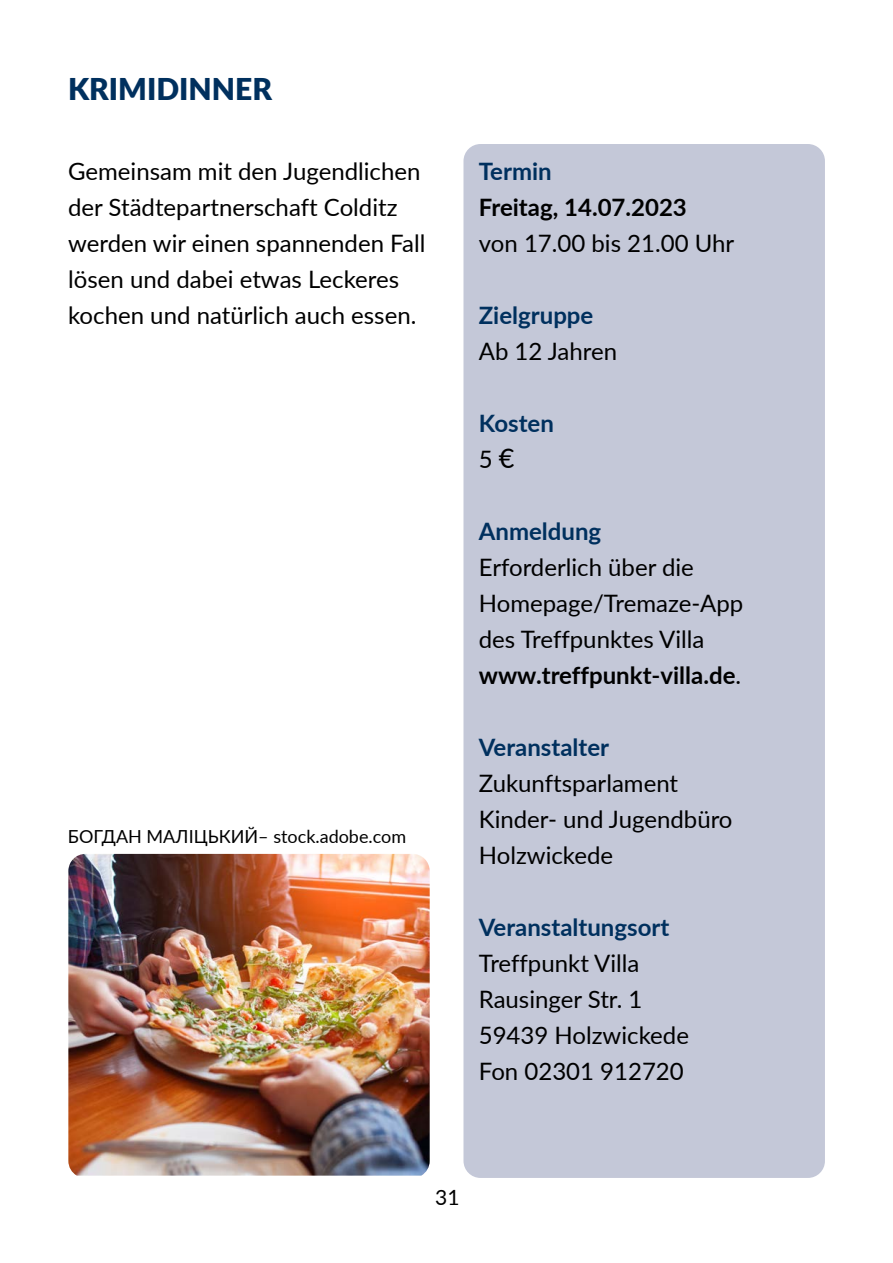
<style>
.page{position:relative;width:893px;height:1263px;background:#fff}
.page>*{position:absolute;margin:0;border:0;box-sizing:border-box;transform-origin:0 0}
.t1{font:900 30px "Lato";color:#00305e}
.t2{font:24px/36px "Lato";color:#000}
.t3{font:700 24px/36px "Lato";color:#00305e}
.t4{font:700 24px "Lato";color:#000}
.t5{font:21px "Lato";color:#000}
.t6{font:18px "Lato";color:#000}
.s1{font-weight:400;color:#000}
.s2{font-weight:400;font-size:27px;color:#000}
.s3{font-weight:700}
</style>
<div class="page">
<div style="left:463px;top:144px;width:362px;height:1034px;background:#c4c8d8;border-radius:17px"></div>
<img style="left:68px;top:854px;width:362px;height:321px">
<p class="t1" style="left:68px;top:66px;width:206px">KRIMIDINNER</p>
<p class="t2" style="left:68px;top:152px;width:359px">Gemeinsam mit den Jugendlichen der Städtepartnerschaft Colditz werden wir einen spannenden Fall lösen und dabei etwas Leckeres kochen und natürlich auch essen.</p>
<p class="t6" style="left:68px;top:823px;width:340px">БОГДАН МАЛІЦЬКИЙ– stock.adobe.com</p>
<p class="t3" style="left:479px;top:152px;width:74px">Termin</p>
<p class="t4" style="left:479px;top:190px;width:210px">Freitag, 14.07.2023</p>
<p class="t2" style="left:479px;top:224px;width:257px">von 17.00 bis 21.00 Uhr</p>
<p class="t3" style="left:479px;top:296px;width:116px">Zielgruppe</p>
<p class="t2" style="left:479px;top:332px;width:140px">Ab 12 Jahren</p>
<p class="t3" style="left:479px;top:404px;width:77px">Kosten<br><span class="s1">5</span> <span class="s2">€</span></p>
<p class="t3" style="left:479px;top:512px;width:124px">Anmeldung</p>
<p class="t2" style="left:479px;top:548px;width:266px">Erforderlich über die<br>Homepage/Tremaze-App des Treffpunktes Villa <span class="s3">www.treffpunkt-villa.de</span>.</p>
<p class="t3" style="left:479px;top:728px;width:132px">Veranstalter</p>
<p class="t2" style="left:479px;top:764px;width:255px">Zukunftsparlament<br>Kinder- und Jugendbüro<br>Holzwickede</p>
<p class="t3" style="left:479px;top:908px;width:192px">Veranstaltungsort</p>
<p class="t2" style="left:479px;top:944px;width:212px">Treffpunkt Villa<br>Rausinger Str. 1<br>59439 Holzwickede<br>Fon 02301 912720</p>
<p class="t5" style="left:435px;top:1183px;width:26px">31</p>
</div>
